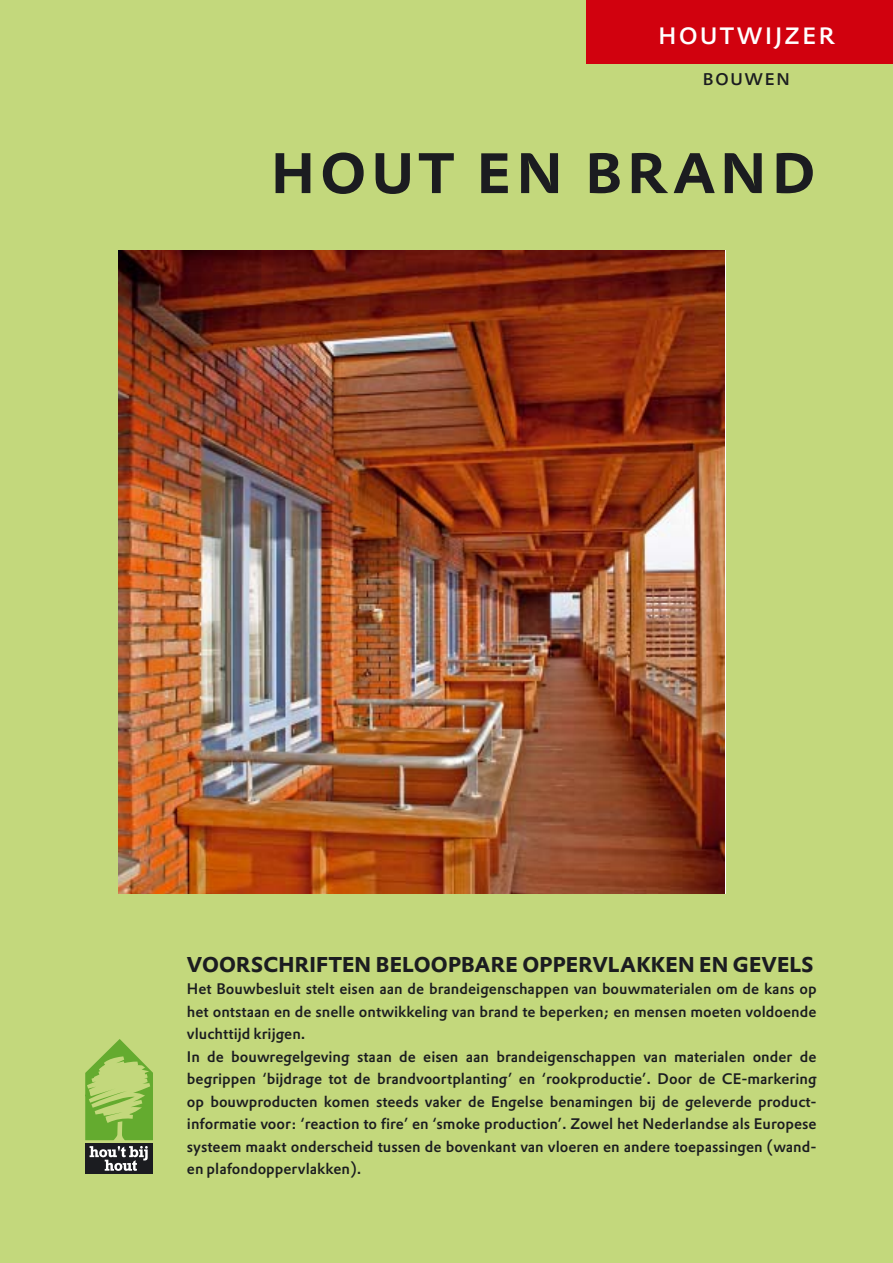
<style>
.page{position:relative;width:893px;height:1263px;background:#fff}
.page>*{position:absolute;margin:0;border:0;box-sizing:border-box;transform-origin:0 0}
.t1{font:500 75px "DTL Prokyon T Caps";letter-spacing:.025em;color:#1b1c20}
.t2{font:31.5px "DTL Prokyon T Caps";letter-spacing:.025em;color:#fff}
.t3{font:22.5px "DTL Prokyon T Caps";letter-spacing:.025em;color:#1b1c20}
.t4{font:21px "DTL Prokyon ST Bold";letter-spacing:.01em;color:#1b1c20}
.t5{font:15px/22.5px "DTL Prokyon ST Medium";color:#1b1c20}
</style>
<div class="page">
<div style="left:0;top:0;width:892px;height:1263px;background:#c3d87c"></div>
<img style="left:119px;top:250px;width:605px;height:644px">
<div style="left:85px;top:1143px;width:68px;height:31px;background:#1b1c20"></div>
<svg style="left:85px;top:1039px;width:68px;height:101px"></svg>
<svg style="left:90px;top:1146px;width:58px;height:25px"></svg>
<div style="left:587px;top:0;width:305px;height:64px;background:#d1010e"></div>
<h2 class="t2" style="left:657px;top:15px;width:180px">houtwijzer</h2>
<h3 class="t3" style="left:702px;top:64px;width:90px">bouwen</h3>
<h1 class="t1" style="left:269px;top:123px;width:549px">hout en brand</h1>
<h3 class="t4" style="left:187px;top:954px;width:628px">VOORSCHRIFTEN BELOOPBARE OPPERVLAKKEN EN GEVELS</h3>
<p class="t5" style="left:187px;top:978px;width:631px">Het Bouwbesluit stelt eisen aan de brandeigenschappen van bouwmaterialen om de kans op het ontstaan en de snelle ontwikkeling van brand te beperken; en mensen moeten voldoende vluchttijd krijgen.<br>In de bouwregelgeving staan de eisen aan brandeigenschappen van materialen onder de begrippen ‘bijdrage tot de brandvoortplanting’ en ‘rookproductie’. Door de CE-markering op bouwproducten komen steeds vaker de Engelse benamingen bij de geleverde product&shy;informatie voor: ‘reaction to fire’ en ‘smoke production’. Zowel het Nederlandse als Europese systeem maakt onderscheid tussen de bovenkant van vloeren en andere toepassingen (wand&shy;en plafondoppervlakken).</p>
</div>
